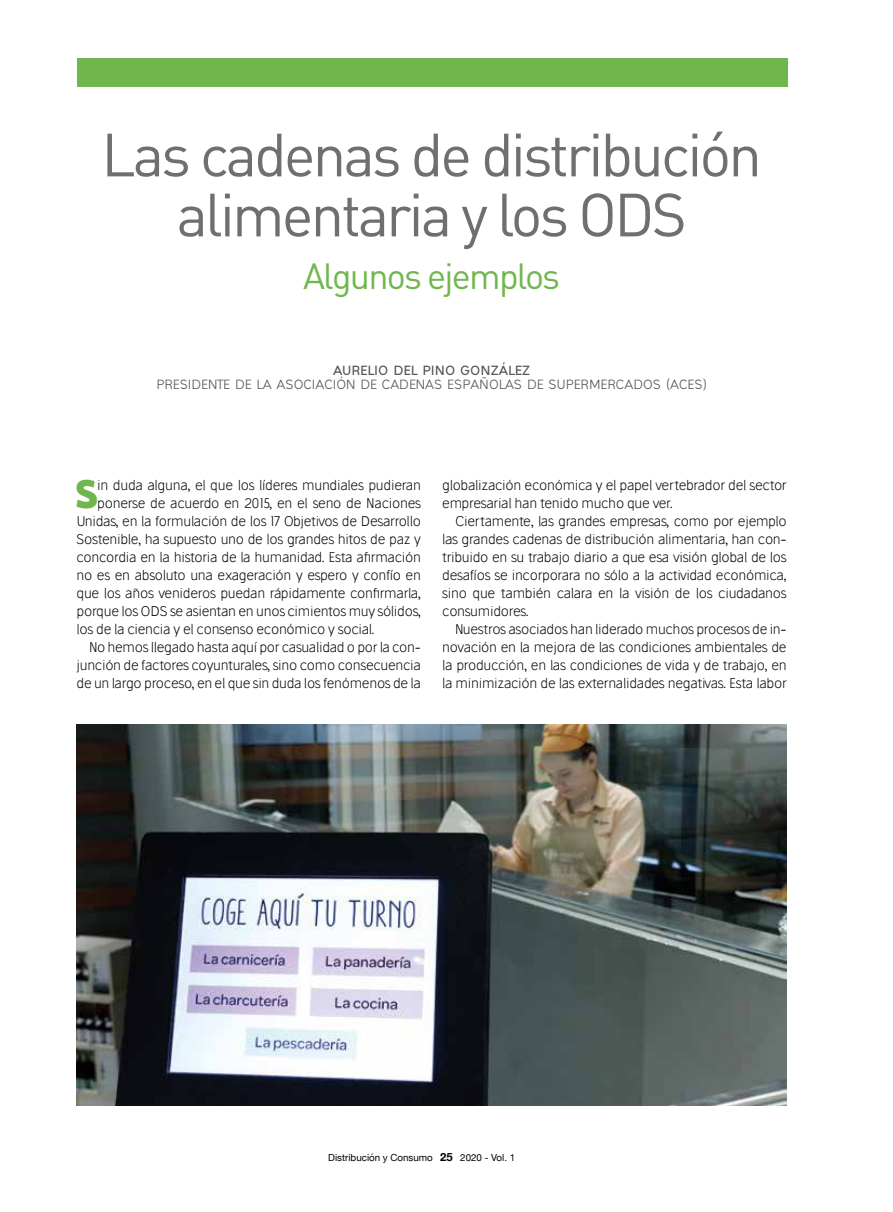
<style>
.page{position:relative;width:893px;height:1212px;background:#fff}
.page>*{position:absolute;margin:0;border:0;box-sizing:border-box;transform-origin:0 0}
.t1{font:60px/60px "DIN";letter-spacing:-.05em;color:#706f6f;text-align:center}
.t2{font:700 38.4px "Stilu";color:#6fb74d}
.t3{font:36px "DIN";letter-spacing:-.05em;color:#6fb74d}
.t4{font:300 13.5px/18px "Stilu";letter-spacing:-.02em;color:#000;text-align:justify}
.t5{font:12px "Ogonek";color:#575756}
.t6{font:700 12px "Ogonek";color:#575756}
.t7{font:9.75px "Helvetica Neue";color:#000}
.s1{font-weight:700;font-size:11.25px}
</style>
<div class="page">
<img style="left:77px;top:724px;width:710px;height:382px">
<div style="left:78px;top:58px;width:710px;height:29px;background:#6fb74d"></div>
<h1 class="t1" style="left:101px;top:124px;width:662px">Las cadenas de distribución alimentaria y los ODS</h1>
<h3 class="t3" style="left:303px;top:254px;width:259px">Algunos ejemplos</h3>
<p class="t6" style="left:333px;top:362px;width:198px">AURELIO DEL PINO GONZÁLEZ</p>
<p class="t5" style="left:156px;top:376px;width:552px">PRESIDENTE DE LA ASOCIACIÓN DE CADENAS ESPAÑOLAS DE SUPERMERCADOS (ACES)</p>
<h2 class="t2" style="left:75px;top:468px;width:24px">S</h2>
<p class="t4" style="left:97px;top:476px;width:325px">in duda alguna, el que los líderes mundiales pudieran</p>
<p class="t4" style="left:97px;top:494px;width:325px">ponerse de acuerdo en 2015, en el seno de Naciones</p>
<p class="t4" style="left:77px;top:512px;width:346px">Unidas, en la formulación de los 17 Objetivos de Desarrollo</p>
<p class="t4" style="left:77px;top:530px;width:346px">Sostenible, ha supuesto uno de los grandes hitos de paz y</p>
<p class="t4" style="left:77px;top:548px;width:346px">concordia en la historia de la humanidad. Esta afirmación</p>
<p class="t4" style="left:77px;top:566px;width:346px">no es en absoluto una exageración y espero y confío en</p>
<p class="t4" style="left:77px;top:584px;width:346px">que los años venideros puedan rápidamente confirmarla,</p>
<p class="t4" style="left:77px;top:602px;width:346px">porque los ODS se asientan en unos cimientos muy sólidos,</p>
<p class="t4" style="left:77px;top:620px;width:300px">los de la ciencia y el consenso económico y social.</p>
<p class="t4" style="left:89px;top:638px;width:333px">No hemos llegado hasta aquí por casualidad o por la con-</p>
<p class="t4" style="left:77px;top:656px;width:346px">junción de factores coyunturales, sino como consecuencia</p>
<p class="t4" style="left:77px;top:674px;width:346px">de un largo proceso, en el que sin duda los fenómenos de la</p>
<p class="t4" style="left:442px;top:476px;width:346px">globalización económica y el papel vertebrador del sector empresarial han tenido mucho que ver.</p>
<p class="t4" style="left:442px;top:512px;width:346px;text-indent:13px">Ciertamente, las grandes empresas, como por ejemplo las grandes cadenas de distribución alimentaria, han con&shy;tribuido en su trabajo diario a que esa visión global de los desafíos se incorporara no sólo a la actividad económica, sino que también calara en la visión de los ciudadanos consumidores.</p>
<p class="t4" style="left:442px;top:620px;width:346px;text-indent:13px">Nuestros asociados han liderado muchos procesos de in&shy;novación en la mejora de las condiciones ambientales de la producción, en las condiciones de vida y de trabajo, en la minimización de las externalidades negativas. Esta labor</p>
<p class="t7" style="left:328px;top:1150px;width:188px">Distribución y Consumo <span class="s1">25</span> 2020 - Vol. 1</p>
</div>
